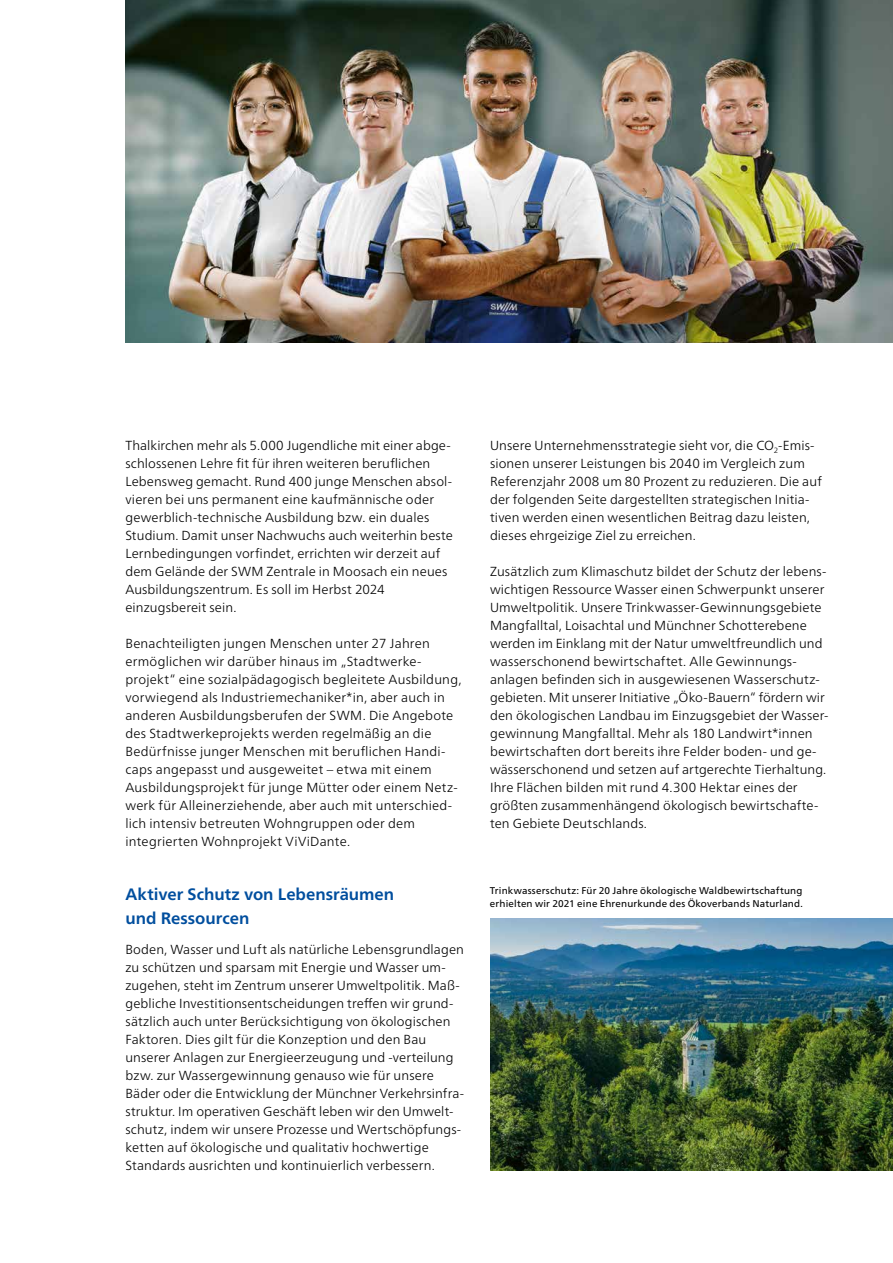
<style>
.page{position:relative;width:893px;height:1263px;background:#fff}
.page>*{position:absolute;margin:0;border:0;box-sizing:border-box;transform-origin:0 0}
.t1{font:700 16.5px/24px "Frutiger Neue LT Pro";color:#004e9e}
.t2{font:300 13.2px/18px "Frutiger Neue LT Pro";letter-spacing:.01em;color:#000}
.t3{font:9.75px/12.8px "Frutiger Neue LT Pro";letter-spacing:.02em;color:#000}
</style>
<div class="page">
<img style="left:125px;top:0;width:768px;height:342px">
<img style="left:490px;top:918px;width:403px;height:252px">
<p class="t2" style="left:125px;top:436px;width:329px">Thalkirchen mehr als 5.000 Jugendliche mit einer abge&shy;schlossenen Lehre fit für ihren weiteren beruflichen Lebensweg gemacht. Rund 400 junge Menschen absol&shy;vieren bei uns permanent eine kaufmännische oder gewerblich-technische Ausbildung bzw. ein duales Studium. Damit unser Nachwuchs auch weiterhin beste Lernbedingungen vorfindet, errichten wir derzeit auf dem Gelände der SWM Zentrale in Moosach ein neues Ausbildungszentrum. Es soll im Herbst 2024 einzugsbereit sein.</p>
<p class="t2" style="left:125px;top:634px;width:338px">Benachteiligten jungen Menschen unter 27 Jahren ermöglichen wir darüber hinaus im „Stadtwerke&shy;projekt“ eine sozialpädagogisch begleitete Ausbildung, vorwiegend als Industriemechaniker*in, aber auch in anderen Ausbildungsberufen der SWM. Die Angebote des Stadtwerkeprojekts werden regelmäßig an die Bedürfnisse junger Menschen mit beruflichen Handi&shy;caps angepasst und ausgeweitet – etwa mit einem Ausbildungsprojekt für junge Mütter oder einem Netz&shy;werk für Alleinerziehende, aber auch mit unterschied&shy;lich intensiv betreuten Wohngruppen oder dem integrierten Wohnprojekt ViViDante.</p>
<p class="t1" style="left:125px;top:882px;width:270px">Aktiver Schutz von Lebensräumen und Ressourcen</p>
<p class="t2" style="left:125px;top:940px;width:340px">Boden, Wasser und Luft als natürliche Lebensgrundlagen zu schützen und sparsam mit Energie und Wasser um-- zugehen, steht im Zentrum unserer Umweltpolitik. Maß&shy;gebliche Investitionsentscheidungen treffen wir grund&shy;sätzlich auch unter Berücksichtigung von ökologischen Faktoren. Dies gilt für die Konzeption und den Bau unserer Anlagen zur Energieerzeugung und -verteilung bzw. zur Wassergewinnung genauso wie für unsere Bäder oder die Entwicklung der Münchner Verkehrsinfra&shy;struktur. Im operativen Geschäft leben wir den Umwelt&shy;schutz, indem wir unsere Prozesse und Wertschöpfungs&shy;ketten auf ökologische und qualitativ hochwertige Standards ausrichten und kontinuierlich verbessern.</p>
<p class="t2" style="left:490px;top:436px;width:333px">Unsere Unternehmensstrategie sieht vor, die CO<sub>2</sub>-Emis&shy;sionen unserer Leistungen bis 2040 im Vergleich zum Referenzjahr 2008 um 80 Prozent zu reduzieren. Die auf der folgenden Seite dargestellten strategischen Initia&shy;tiven werden einen wesentlichen Beitrag dazu leisten, dieses ehrgeizige Ziel zu erreichen.</p>
<p class="t2" style="left:490px;top:562px;width:339px">Zusätzlich zum Klimaschutz bildet der Schutz der lebens&shy;wichtigen Ressource Wasser einen Schwerpunkt unserer Umweltpolitik. Unsere Trinkwasser-Gewinnungsgebiete Mangfalltal, Loisachtal und Münchner Schotterebene werden im Einklang mit der Natur umweltfreundlich und wasserschonend bewirtschaftet. Alle Gewinnungs&shy;anlagen befinden sich in ausgewiesenen Wasserschutz&shy;gebieten. Mit unserer Initiative „Öko-Bauern“ fördern wir den ökologischen Landbau im Einzugsgebiet der Wasser&shy;gewinnung Mangfalltal. Mehr als 180 Landwirt*innen bewirtschaften dort bereits ihre Felder boden- und ge&shy;wässerschonend und setzen auf artgerechte Tierhaltung.<br>Ihre Flächen bilden mit rund 4.300 Hektar eines der größten zusammenhängend ökologisch bewirtschafte&shy;ten Gebiete Deutschlands.</p>
<p class="t3" style="left:490px;top:884px;width:314px">Trinkwasserschutz: Für 20 Jahre ökologische Waldbewirtschaftung erhielten wir 2021 eine Ehrenurkunde des Ökoverbands Naturland.</p>
</div>
